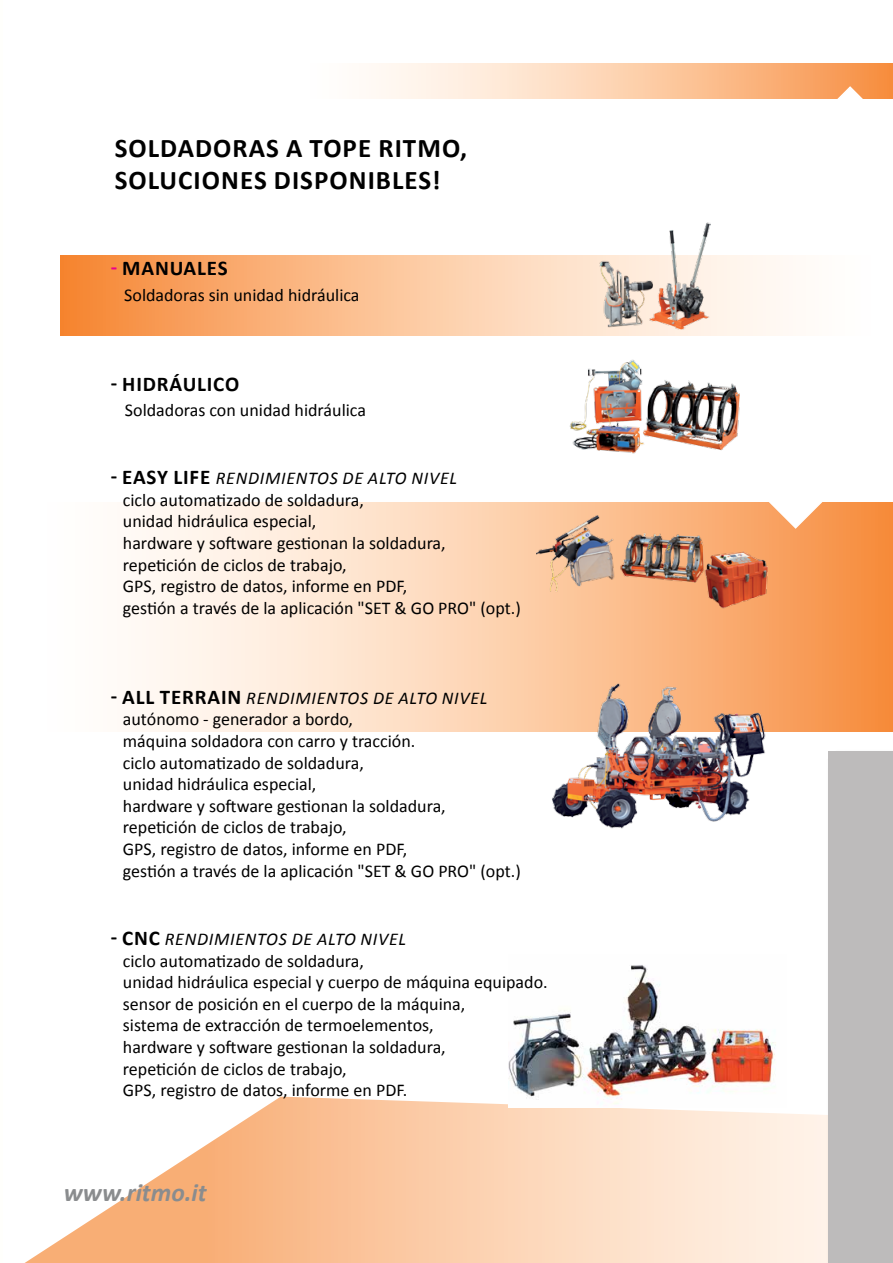
<style>
.page{position:relative;width:893px;height:1263px;background:#fff}
.page>*{position:absolute;margin:0;border:0;box-sizing:border-box;transform-origin:0 0}
.t1{font:700 27px/32.4px "Calibri";letter-spacing:.04em;color:#000}
.t2{font:italic 700 25.5px "Calibri";color:#8a8c8e}
.t3{font:700 21px "Calibri";letter-spacing:.04em;color:#000}
.t4{font:18px/21.6px "Calibri";color:#000}
.s1{color:#ec008c}
.s2{font-weight:700;font-size:21px}
.s3{font-style:italic}
</style>
<div class="page">
<svg style="left:135px;top:502px;width:758px;height:229px;background:#fcd2b1"></svg>
<svg style="left:776px;top:502px;width:61px;height:28px"></svg>
<div style="left:292px;top:64px;width:601px;height:35px;background:linear-gradient(to right,#fff,#f8974e)"></div>
<svg style="left:809px;top:85px;width:78px;height:14px"></svg>
<svg style="left:25px;top:1096px;width:801px;height:167px"></svg>
<svg style="left:60px;top:255px;width:729px;height:81px;background:#fbc195"></svg>
<div style="left:826px;top:749px;width:67px;height:514px;background:#000;opacity:.5"></div>
<div style="left:829px;top:751px;width:64px;height:512px;background:#bdbbbb"></div>
<img style="left:569px;top:360px;width:171px;height:94px">
<img style="left:537px;top:502px;width:239px;height:124px">
<img style="left:509px;top:965px;width:278px;height:143px">
<img style="left:599px;top:223px;width:112px;height:106px">
<img style="left:538px;top:668px;width:240px;height:161px">
<h1 class="t1" style="left:115px;top:131px;width:354px">SOLDADORAS A TOPE RITMO,<br>SOLUCIONES DISPONIBLES!</h1>
<p class="t3" style="left:111px;top:255px;width:118px"><span class="s1">-</span> MANUALES</p>
<p class="t4" style="left:124px;top:283px;width:237px">Soldadoras sin unidad hidráulica</p>
<p class="t3" style="left:111px;top:371px;width:130px">- HIDRÁULICO</p>
<p class="t4" style="left:125px;top:398px;width:243px">Soldadoras con unidad hidráulica</p>
<p class="t4" style="left:123px;top:466px;width:399px;text-indent:-12px"><span class="s2">- EASY LIFE</span> <span class="s3">RENDIMIENTOS DE ALTO NIVEL<br></span>ciclo automatizado de soldadura,<br>unidad hidráulica especial,<br>hardware y software gestionan la soldadura, repetición de ciclos de trabajo,<br>GPS, registro de datos, informe en PDF,<br>gestión a través de la aplicación "SET &amp; GO PRO" (opt.)</p>
<p class="t4" style="left:123px;top:686px;width:399px;text-indent:-12px"><span class="s2">- ALL TERRAIN</span> <span class="s3">RENDIMIENTOS DE ALTO NIVEL </span>autónomo - generador a bordo,<br>máquina soldadora con carro y tracción.<br>ciclo automatizado de soldadura,<br>unidad hidráulica especial,<br>hardware y software gestionan la soldadura, repetición de ciclos de trabajo,<br>GPS, registro de datos, informe en PDF,<br>gestión a través de la aplicación "SET &amp; GO PRO" (opt.)</p>
<p class="t4" style="left:123px;top:927px;width:426px;text-indent:-12px"><span class="s2">- CNC</span> <span class="s3">RENDIMIENTOS DE ALTO NIVEL<br></span>ciclo automatizado de soldadura,<br>unidad hidráulica especial y cuerpo de máquina equipado. sensor de posición en el cuerpo de la máquina,<br>sistema de extracción de termoelementos,<br>hardware y software gestionan la soldadura,<br>repetición de ciclos de trabajo,<br>GPS, registro de datos, informe en PDF.</p>
<h2 class="t2" style="left:64px;top:1176px;width:144px">www.ritmo.it</h2>
</div>
